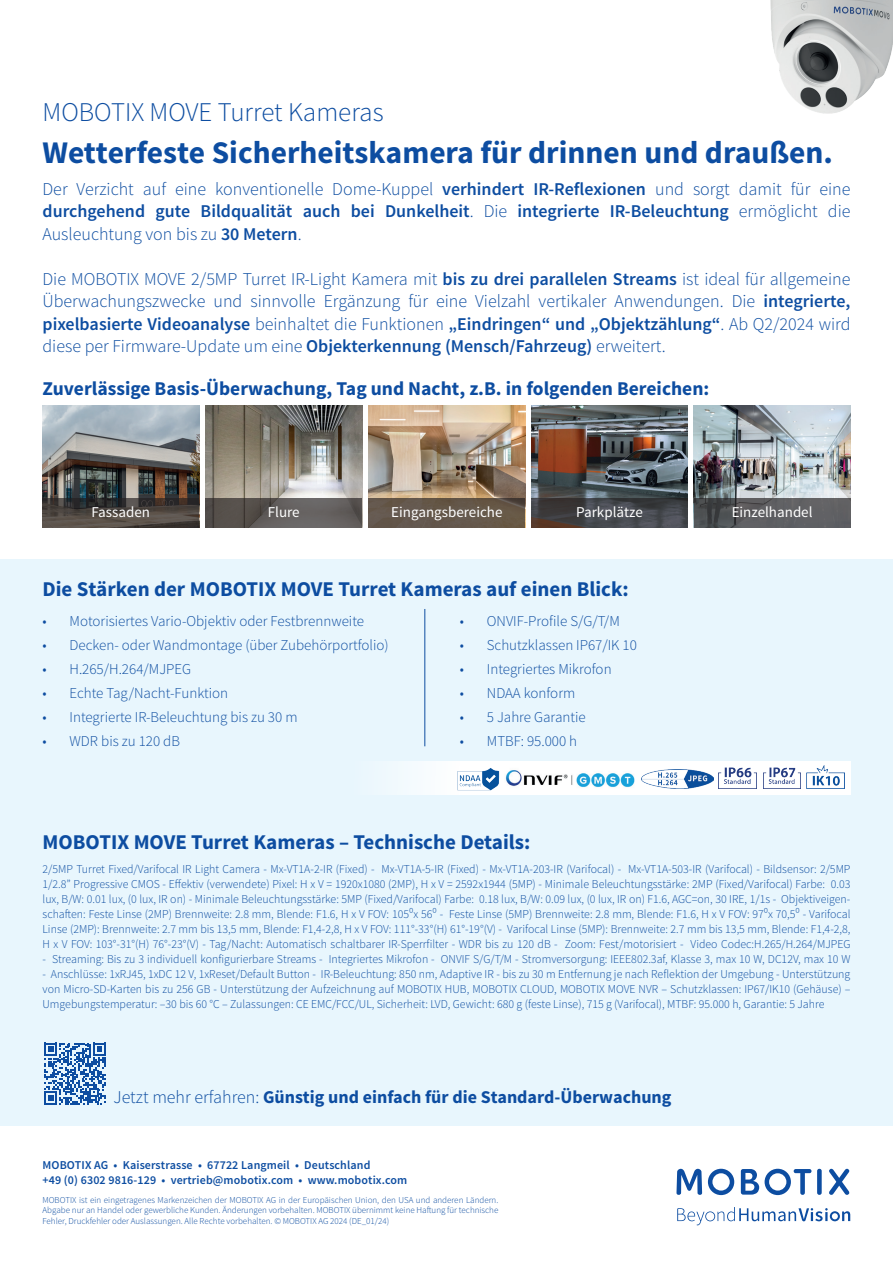
<style>
.page{position:relative;width:893px;height:1263px;background:#fff}
.page>*{position:absolute;margin:0;border:0;box-sizing:border-box;transform-origin:0 0}
.t1{font:700 31.5px "Source Sans Pro";color:#0d4da1}
.t2{font:300 27px "Source Sans Pro";color:#0d4da1}
.t3{font:700 21px "Source Sans Pro";color:#0d4da1}
.t4{font:700 19.5px "Source Sans Pro";color:#0d4da1}
.t5{font:300 18px/22.5px "Source Sans Pro";color:#0d4da1;text-align:justify}
.t6{font:700 18px "Source Sans Pro";color:#0d4da1}
.t7{font:300 15px "Source Sans Pro";color:#0d4da1}
.t8{font:15px "Source Sans Pro";color:#fff}
.t9{font:300 12px/15px "Source Sans Pro";color:#0d4da1;text-align:justify}
.t10{font:600 12px/14.4px "Source Sans Pro";letter-spacing:.01em;color:#0d4da1}
.t11{font:300 9px/10.5px "Source Sans Pro";color:#0d4da1;text-align:justify}
.s1{font-weight:600}
.s2{font-weight:300}
</style>
<div class="page">
<svg style="left:676px;top:1169px;width:26px;height:26px"></svg>
<svg style="left:741px;top:1169px;width:18px;height:25px"></svg>
<div style="left:817px;top:1169px;width:5px;height:26px;background:#0d4da1;border-radius:2px"></div>
<svg style="left:829px;top:1169px;width:20px;height:26px"></svg>
<svg style="left:708px;top:1169px;width:26px;height:26px"></svg>
<svg style="left:765px;top:1169px;width:46px;height:26px"></svg>
<svg style="left:677px;top:1207px;width:173px;height:18px"></svg>
<div style="left:0;top:559px;width:893px;height:567px;background:#e8f6fd"></div>
<svg style="left:44px;top:1042px;width:62px;height:62px"></svg>
<hr style="left:425px;top:609px;width:1px;height:137px;background:#0d4da1">
<div style="left:349px;top:761px;width:501px;height:34px;background:linear-gradient(to right,#f4fafe,#fff)"></div>
<img style="left:456px;top:761px;width:44px;height:34px">
<img style="left:505px;top:765px;width:131px;height:27px">
<img style="left:641px;top:770px;width:73px;height:18px">
<img style="left:719px;top:765px;width:37px;height:23px">
<img style="left:763px;top:765px;width:38px;height:23px">
<img style="left:807px;top:765px;width:37px;height:23px">
<img style="left:770px;top:0;width:123px;height:114px">
<img style="left:43px;top:406px;width:156px;height:92px">
<svg style="left:43px;top:498px;width:156px;height:29px;background:#48423e"></svg>
<img style="left:206px;top:406px;width:156px;height:92px">
<svg style="left:206px;top:498px;width:156px;height:29px;background:#5d5856"></svg>
<img style="left:531px;top:406px;width:157px;height:92px">
<svg style="left:531px;top:498px;width:157px;height:29px;background:#434346"></svg>
<img style="left:369px;top:406px;width:156px;height:92px">
<div style="left:369px;top:498px;width:156px;height:29px;background:#65584a"></div>
<img style="left:694px;top:406px;width:156px;height:92px">
<svg style="left:694px;top:498px;width:156px;height:29px;background:#58595b"></svg>
<h2 class="t2" style="left:43px;top:96px;width:343px">MOBOTIX MOVE Turret Kameras</h2>
<h1 class="t1" style="left:43px;top:132px;width:792px">Wetterfeste Sicherheitskamera für drinnen und draußen.</h1>
<p class="t5" style="left:43px;top:178px;width:809px">Der Verzicht auf eine konventionelle Dome-Kuppel <span class="s1">verhindert IR-Reflexionen</span> und sorgt damit für eine <span class="s1">durchgehend gute Bildqualität auch bei Dunkelheit</span>. Die <span class="s1">integrierte IR-Beleuchtung</span> ermöglicht die Ausleuchtung von bis zu <span class="s1">30 Metern</span>.</p>
<p class="t5" style="left:43px;top:268px;width:809px">Die MOBOTIX MOVE 2/5MP Turret IR-Light Kamera mit <span class="s1">bis zu drei parallelen Streams</span> ist ideal für allgemeine Überwachungszwecke und sinnvolle Ergänzung für eine Vielzahl vertikaler Anwendungen. Die <span class="s1">integrierte, pixelbasierte Videoanalyse</span> beinhaltet die Funktionen <span class="s1">„Eindringen“ und „Objektzählung“</span>. Ab Q2/2024 wird diese per Firmware-Update um eine <span class="s1">Objekterkennung (Mensch/Fahrzeug)</span> erweitert.</p>
<h3 class="t4" style="left:43px;top:376px;width:668px">Zuverlässige Basis-Überwachung, Tag und Nacht, z.B. in folgenden Bereichen:</h3>
<p class="t8" style="left:91px;top:503px;width:60px">Fassaden</p>
<p class="t8" style="left:268px;top:503px;width:33px">Flure</p>
<p class="t8" style="left:391px;top:503px;width:113px">Eingangsbereiche</p>
<p class="t8" style="left:576px;top:503px;width:68px">Parkplätze</p>
<p class="t8" style="left:732px;top:503px;width:82px">Einzelhandel</p>
<h3 class="t3" style="left:43px;top:575px;width:588px">Die Stärken der MOBOTIX MOVE Turret Kameras auf einen Blick:</h3>
<p class="t7" style="left:43px;top:612px;width:323px">• Motorisiertes Vario-Objektiv oder Festbrennweite</p>
<p class="t7" style="left:43px;top:636px;width:348px">• Decken- oder Wandmontage (über Zubehörportfolio)</p>
<p class="t7" style="left:43px;top:660px;width:150px">• H.265/H.264/MJPEG</p>
<p class="t7" style="left:43px;top:684px;width:187px">• Echte Tag/Nacht-Funktion</p>
<p class="t7" style="left:43px;top:708px;width:256px">• Integrierte IR-Beleuchtung bis zu 30 m</p>
<p class="t7" style="left:43px;top:732px;width:139px">• WDR bis zu 120 dB</p>
<p class="t7" style="left:460px;top:612px;width:161px">• ONVIF-Profile S/G/T/M</p>
<p class="t7" style="left:460px;top:636px;width:178px">• Schutzklassen IP67/IK 10</p>
<p class="t7" style="left:460px;top:660px;width:153px">• Integriertes Mikrofon</p>
<p class="t7" style="left:460px;top:684px;width:117px">• NDAA konform</p>
<p class="t7" style="left:460px;top:708px;width:127px">• 5 Jahre Garantie</p>
<p class="t7" style="left:460px;top:732px;width:119px">• MTBF: 95.000 h</p>
<h3 class="t3" style="left:43px;top:828px;width:490px">MOBOTIX MOVE Turret Kameras – Technische Details:</h3>
<p class="t9" style="left:43px;top:861px;width:809px">2/5MP Turret Fixed/Varifocal IR Light Camera - Mx-VT1A-2-IR (Fixed) - Mx-VT1A-5-IR (Fixed) - Mx-VT1A-203-IR (Varifocal) - Mx-VT1A-503-IR (Varifocal) - Bildsensor: 2/5MP 1/2.8” Progressive CMOS - Effektiv (verwendete) Pixel: H x V = 1920x1080 (2MP), H x V = 2592x1944 (5MP) - Minimale Beleuchtungsstärke: 2MP (Fixed/Varifocal) Farbe: 0.03 lux, B/W: 0.01 lux, (0 lux, IR on) - Minimale Beleuchtungsstärke: 5MP (Fixed/Varifocal) Farbe: 0.18 lux, B/W: 0.09 lux, (0 lux, IR on) F1.6, AGC=on, 30 IRE, 1/1s - Objektiveigen&shy;schaften: Feste Linse (2MP) Brennweite: 2.8 mm, Blende: F1.6, H x V FOV: 105⁰x 56⁰ - Feste Linse (5MP) Brennweite: 2.8 mm, Blende: F1.6, H x V FOV: 97⁰x 70,5⁰ - Varifocal Linse (2MP): Brennweite: 2.7 mm bis 13,5 mm, Blende: F1,4-2,8, H x V FOV: 111°-33°(H) 61°-19°(V) - Varifocal Linse (5MP): Brennweite: 2.7 mm bis 13,5 mm, Blende: F1,4-2,8, H x V FOV: 103°-31°(H) 76°-23°(V) - Tag/Nacht: Automatisch schaltbarer IR-Sperrfilter - WDR bis zu 120 dB - Zoom: Fest/motorisiert - Video Codec:H.265/H.264/MJPEG</p>
<p class="t9" style="left:43px;top:951px;width:809px">- Streaming: Bis zu 3 individuell konfigurierbare Streams - Integriertes Mikrofon - ONVIF S/G/T/M - Stromversorgung: IEEE802.3af, Klasse 3, max 10 W, DC12V, max 10 W</p>
<p class="t9" style="left:43px;top:966px;width:809px">- Anschlüsse: 1xRJ45, 1xDC 12 V, 1xReset/Default Button - IR-Beleuchtung: 850 nm, Adaptive IR - bis zu 30 m Entfernung je nach Reflektion der Umgebung - Unterstützung von Micro-SD-Karten bis zu 256 GB - Unterstützung der Aufzeichnung auf MOBOTIX HUB, MOBOTIX CLOUD, MOBOTIX MOVE NVR – Schutzklassen: IP67/IK10 (Gehäuse) – Umgebungstemperatur: –30 bis 60 °C – Zulassungen: CE EMC/FCC/UL, Sicherheit: LVD, Gewicht: 680 g (feste Linse), 715 g (Varifocal), MTBF: 95.000 h, Garantie: 5 Jahre</p>
<h3 class="t6" style="left:114px;top:1085px;width:559px"><span class="s2">Jetzt mehr erfahren:</span> Günstig und einfach für die Standard-Überwachung</h3>
<p class="t10" style="left:43px;top:1158px;width:366px">MOBOTIX AG • Kaiserstrasse • 67722 Langmeil • Deutschland<br>+49 (0) 6302 9816-129 • vertrieb@mobotix.com • www.mobotix.com</p>
<p class="t11" style="left:43px;top:1194px;width:457px">MOBOTIX ist ein eingetragenes Markenzeichen der MOBOTIX AG in der Europäischen Union, den USA und anderen Ländern.<br>Abgabe nur an Handel oder gewerbliche Kunden. Änderungen vorbehalten. MOBOTIX übernimmt keine Haftung für technische Fehler, Druckfehler oder Auslassungen. Alle Rechte vorbehalten. © MOBOTIX AG 2024 (DE_01/24)</p>
</div>
